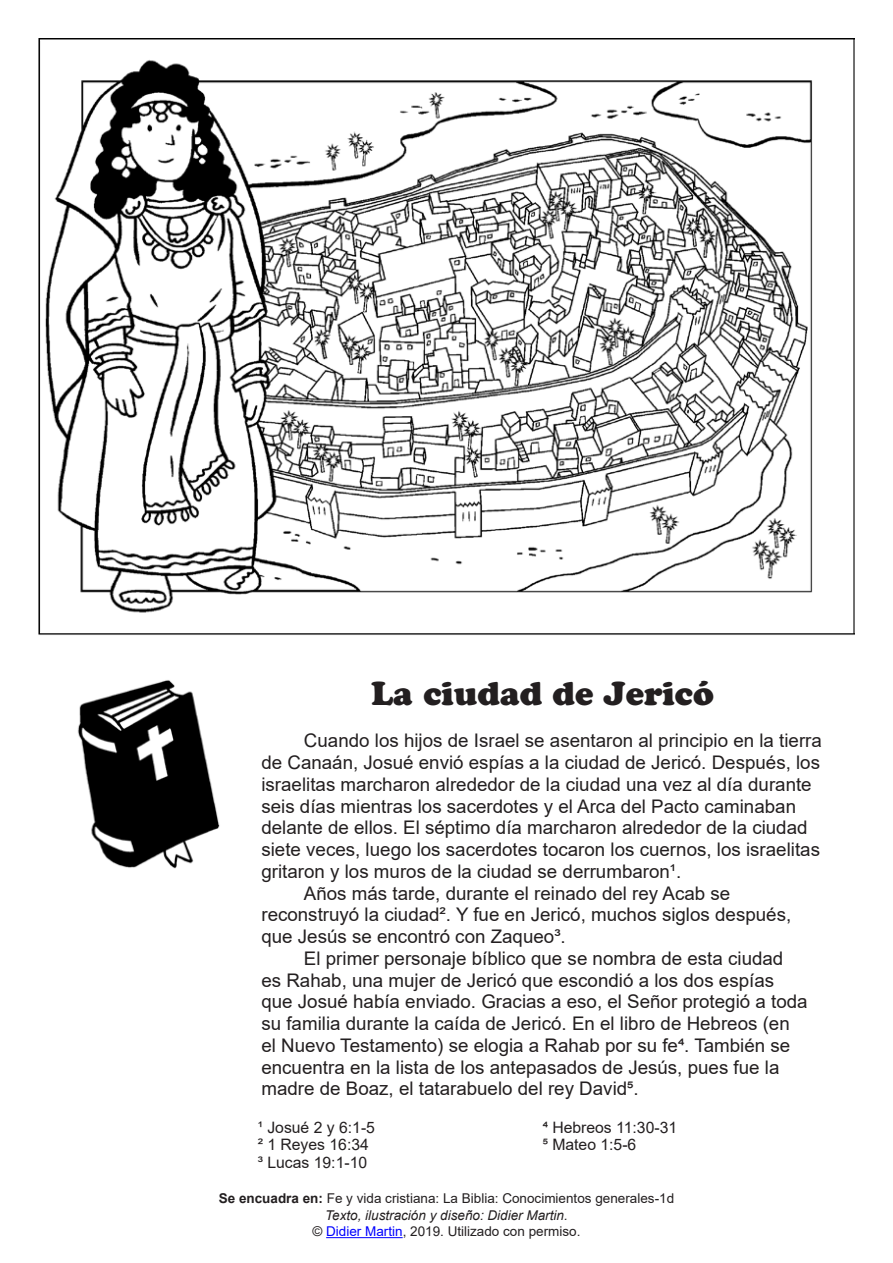
<style>
.page{position:relative;width:893px;height:1263px;background:#fff}
.page>*{position:absolute;margin:0;border:0;box-sizing:border-box;transform-origin:0 0}
.t1{font:33px "Cooper Black Std";color:#231f20}
.t2{font:18.75px/21.8px "Arial";color:#231f20}
.t3{font:15.75px "Arial";color:#231f20}
.t4{font:13.5px "Arial";color:#231f20}
.t5{font:italic 13.5px "Arial";color:#231f20}
.s1{font-weight:700}
.s2{color:#00f}
</style>
<div class="page">
<img style="left:38px;top:38px;width:817px;height:597px">
<img style="left:77px;top:680px;width:143px;height:189px">
<hr style="left:326px;top:1237px;width:77px;height:1px;background:#00f">
<p class="t1" style="left:371px;top:673px;width:344px">La ciudad de Jericó</p>
<p class="t2" style="left:261px;top:730px;width:562px;text-indent:43px">Cuando los hijos de Israel se asentaron al principio en la tierra de Canaán, Josué envió espías a la ciudad de Jericó. Después, los israelitas marcharon alrededor de la ciudad una vez al día durante seis días mientras los sacerdotes y el Arca del Pacto caminaban delante de ellos. El séptimo día marcharon alrededor de la ciudad siete veces, luego los sacerdotes tocaron los cuernos, los israelitas gritaron y los muros de la ciudad se derrumbaron¹.</p>
<p class="t2" style="left:261px;top:882px;width:531px;text-indent:43px">Años más tarde, durante el reinado del rey Acab se reconstruyó la ciudad². Y fue en Jericó, muchos siglos después, que Jesús se encontró con Zaqueo³.</p>
<p class="t2" style="left:261px;top:947px;width:548px;text-indent:43px">El primer personaje bíblico que se nombra de esta ciudad es Rahab, una mujer de Jericó que escondió a los dos espías que Josué había enviado. Gracias a eso, el Señor protegió a toda su familia durante la caída de Jericó. En el libro de Hebreos (en el Nuevo Testamento) se elogia a Rahab por su fe⁴. También se encuentra en la lista de los antepasados de Jesús, pues fue la madre de Boaz, el tatarabuelo del rey David⁵.</p>
<p class="t3" style="left:258px;top:1116px;width:119px">¹ Josué 2 y 6:1-5</p>
<p class="t3" style="left:258px;top:1134px;width:113px">² 1 Reyes 16:34</p>
<p class="t3" style="left:258px;top:1151px;width:111px">³ Lucas 19:1-10</p>
<p class="t3" style="left:543px;top:1116px;width:136px">⁴ Hebreos 11:30-31</p>
<p class="t3" style="left:543px;top:1134px;width:95px">⁵ Mateo 1:5-6</p>
<p class="t4" style="left:219px;top:1189px;width:457px"><span class="s1">Se encuadra en:</span> Fe y vida cristiana: La Biblia: Conocimientos generales-1d</p>
<p class="t5" style="left:325px;top:1206px;width:244px">Texto, ilustración y diseño: Didier Martin.</p>
<p class="t4" style="left:312px;top:1222px;width:270px">© <span class="s2">Didier Martin</span>, 2019. Utilizado con permiso.</p>
</div>
